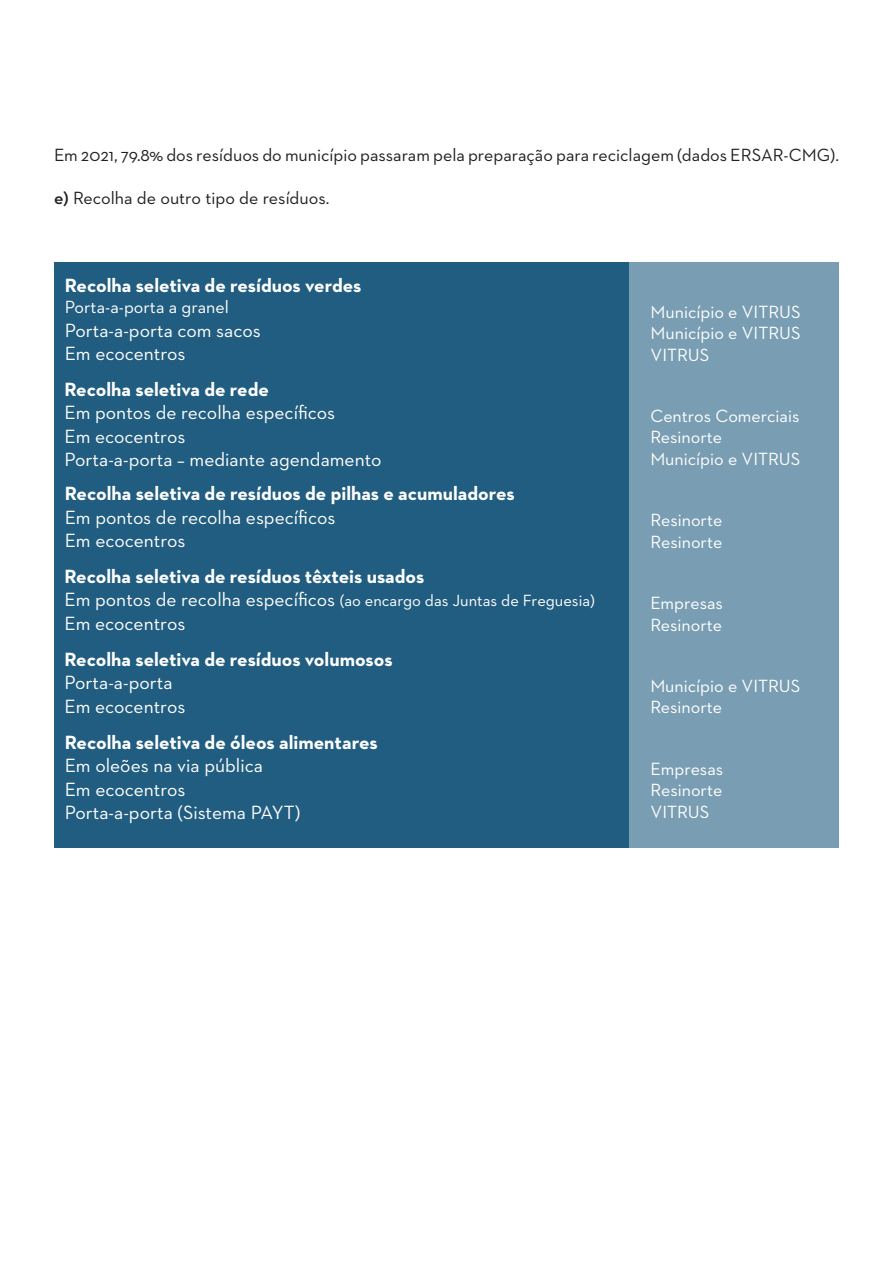
<style>
.page{position:relative;width:893px;height:1263px;background:#fff}
.page>*{position:absolute;margin:0;border:0;box-sizing:border-box;transform-origin:0 0}
.t1{font:19.5px/23.4px "Neutraface 2 Text";color:#fff}
.t2{font:700 19.5px "Neutraface 2 Text";color:#fff}
.t3{font:18px/21.6px "Neutraface 2 Text";color:#fff}
.t4{font:18px "Neutraface 2 Text";color:#231f20}
.t5{font:16.5px "Neutraface 2 Text";color:#fff}
.s1{font-weight:600}
.s2{font-size:19.5px}
</style>
<div class="page">
<div style="left:54px;top:262px;width:575px;height:585px;background:#215d80"></div>
<div style="left:629px;top:262px;width:210px;height:585px;background:#799db2"></div>
<p class="t4" style="left:54px;top:144px;width:786px">Em 2021, 79.8% dos resíduos do município passaram pela preparação para reciclagem (dados ERSAR-CMG).</p>
<p class="t4" style="left:54px;top:187px;width:277px"><span class="s1">e)</span> Recolha de outro tipo de resíduos.</p>
<p class="t2" style="left:65px;top:273px;width:298px">Recolha seletiva de resíduos verdes</p>
<p class="t3" style="left:65px;top:296px;width:165px">Porta-a-porta a granel</p>
<p class="t1" style="left:65px;top:318px;width:197px">Porta-a-porta com sacos<br>Em ecocentros</p>
<p class="t3" style="left:651px;top:300px;width:151px;text-align:justify">Município e VITRUS Município e VITRUS VITRUS</p>
<p class="t2" style="left:65px;top:377px;width:206px">Recolha seletiva de rede</p>
<p class="t1" style="left:65px;top:401px;width:318px">Em pontos de recolha específicos<br>Em ecocentros<br>Porta-a-porta – mediante agendamento</p>
<p class="t3" style="left:650px;top:405px;width:151px">Centros Comerciais<br>Resinorte<br>Município e VITRUS</p>
<p class="t2" style="left:65px;top:481px;width:451px">Recolha seletiva de resíduos de pilhas e acumuladores</p>
<p class="t1" style="left:65px;top:505px;width:272px">Em pontos de recolha específicos<br>Em ecocentros</p>
<p class="t3" style="left:651px;top:509px;width:73px">Resinorte<br>Resinorte</p>
<p class="t2" style="left:65px;top:564px;width:361px">Recolha seletiva de resíduos têxteis usados</p>
<p class="t5" style="left:65px;top:590px;width:532px"><span class="s2">Em pontos de recolha específicos</span> (ao encargo das Juntas de Freguesia)</p>
<p class="t1" style="left:65px;top:611px;width:122px">Em ecocentros</p>
<p class="t3" style="left:650px;top:592px;width:74px">Empresas<br>Resinorte</p>
<p class="t2" style="left:65px;top:647px;width:329px">Recolha seletiva de resíduos volumosos</p>
<p class="t1" style="left:65px;top:671px;width:122px">Porta-a-porta<br>Em ecocentros</p>
<p class="t3" style="left:650px;top:675px;width:151px">Município e VITRUS<br>Resinorte</p>
<p class="t2" style="left:65px;top:730px;width:314px">Recolha seletiva de óleos alimentares</p>
<p class="t1" style="left:65px;top:754px;width:237px">Em oleões na via pública<br>Em ecocentros<br>Porta-a-porta (Sistema PAYT)</p>
<p class="t3" style="left:651px;top:758px;width:74px;text-align:justify">Empresas Resinorte VITRUS</p>
</div>
